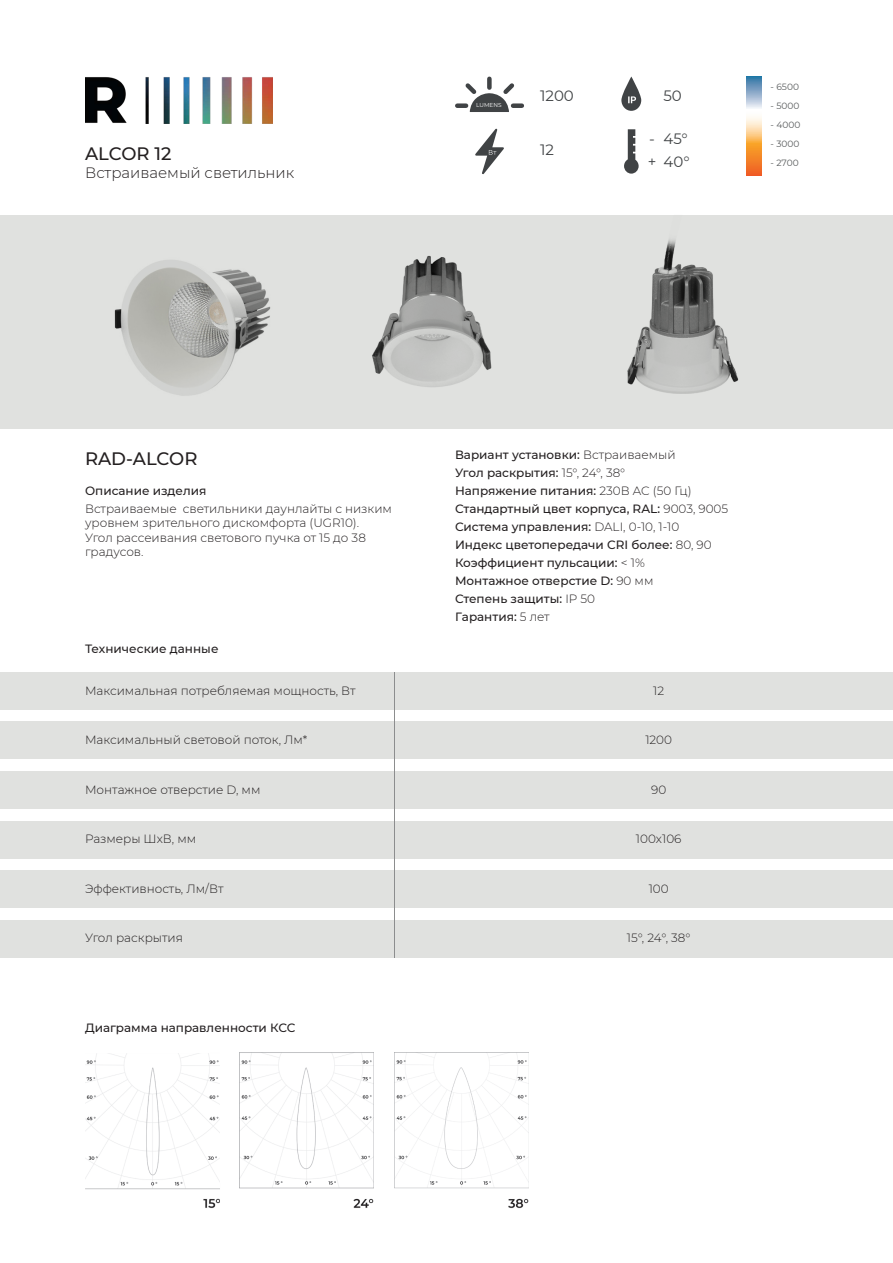
<style>
.page{position:relative;width:893px;height:1263px;background:#fff}
.page>*{position:absolute;margin:0;border:0;box-sizing:border-box;transform-origin:0 0}
.t1{font:500 18px "Montserrat";color:#231f20}
.t2{font:300 15px "Montserrat";color:#231f20}
.t3{font:15px/22.5px "Montserrat";color:#404345}
.t4{font:500 12px/18px "Montserrat";color:#231f20}
.t5{font:300 12px/14.4px "Montserrat";color:#231f20}
.t6{font:9px "Montserrat";color:#585b5c}
.t7{font:5.7px "Montserrat";color:#fff}
.s1{font-weight:300}
</style>
<div class="page">
<img style="left:85px;top:77px;width:188px;height:46px">
<div style="left:0;top:722px;width:893px;height:37px;background:#e0e1df"></div>
<div style="left:0;top:672px;width:893px;height:37px;background:#e0e1df"></div>
<div style="left:0;top:771px;width:893px;height:38px;background:#e0e1df"></div>
<div style="left:0;top:821px;width:893px;height:37px;background:#e0e1df"></div>
<div style="left:0;top:871px;width:893px;height:37px;background:#e0e1df"></div>
<div style="left:0;top:920px;width:893px;height:38px;background:#e0e1df"></div>
<div style="left:0;top:214px;width:893px;height:214px;background:#e0e1df"></div>
<hr style="left:394px;top:672px;width:1px;height:286px;background:#8c8d8e">
<img style="left:85px;top:1053px;width:135px;height:155px">
<img style="left:240px;top:1053px;width:134px;height:155px">
<img style="left:394px;top:1053px;width:134px;height:156px">
<svg style="left:455px;top:76px;width:69px;height:36px"></svg>
<svg style="left:475px;top:129px;width:29px;height:45px"></svg>
<svg style="left:621px;top:77px;width:20px;height:34px"></svg>
<svg style="left:624px;top:129px;width:15px;height:45px"></svg>
<svg style="left:746px;top:77px;width:15px;height:98px"></svg>
<img style="left:85px;top:260px;width:214px;height:169px">
<img style="left:325px;top:214px;width:214px;height:173px">
<img style="left:576px;top:239px;width:214px;height:190px">
<h1 class="t1" style="left:85px;top:146px;width:88px">ALCOR 12</h1>
<p class="t2" style="left:85px;top:162px;width:211px">Встраиваемый светильник</p>
<p class="t7" style="left:476px;top:102px;width:27px">LUMENS</p>
<p class="t3" style="left:540px;top:84px;width:35px">1200</p>
<p class="t3" style="left:540px;top:139px;width:15px">12</p>
<p class="t3" style="left:648px;top:128px;width:10px">- +</p>
<p class="t3" style="left:663px;top:84px;width:20px">50</p>
<p class="t3" style="left:663px;top:128px;width:28px">45°<br>40°</p>
<p class="t6" style="left:771px;top:81px;width:30px">- 6500</p>
<p class="t6" style="left:771px;top:101px;width:30px">- 5000</p>
<p class="t6" style="left:771px;top:120px;width:31px">- 4000</p>
<p class="t6" style="left:771px;top:139px;width:30px">- 3000</p>
<p class="t6" style="left:771px;top:158px;width:30px">- 2700</p>
<h1 class="t1" style="left:85px;top:451px;width:114px">RAD-ALCOR</h1>
<p class="t4" style="left:85px;top:481px;width:123px">Описание изделия</p>
<p class="t5" style="left:85px;top:501px;width:308px">Встраиваемые светильники даунлайты с низким уровнем зрительного дискомфорта (UGR10).<br>Угол рассеивания светового пучка от 15 до 38 градусов.</p>
<p class="t4" style="left:85px;top:639px;width:135px">Технические данные</p>
<p class="t5" style="left:85px;top:683px;width:272px">Максимальная потребляемая мощность, Вт</p>
<p class="t5" style="left:85px;top:732px;width:224px">Максимальный световой поток, Лм*</p>
<p class="t5" style="left:85px;top:782px;width:177px">Монтажное отверстие D, мм</p>
<p class="t5" style="left:85px;top:831px;width:113px">Размеры ШхВ, мм</p>
<p class="t5" style="left:85px;top:881px;width:140px">Эффективность, Лм/Вт</p>
<p class="t5" style="left:85px;top:930px;width:99px">Угол раскрытия</p>
<p class="t4" style="left:85px;top:1018px;width:212px">Диаграмма направленности КСС</p>
<p class="t4" style="left:455px;top:445px;width:275px">Вариант установки: <span class="s1">Встраиваемый<br></span>Угол раскрытия: <span class="s1">15°, 24°, 38°<br></span>Напряжение питания: <span class="s1">230В AC (50 Гц)<br></span>Стандартный цвет корпуса, RAL: <span class="s1">9003, 9005<br></span>Система управления: <span class="s1">DALI, 0-10, 1-10<br></span>Индекс цветопередачи CRI более: <span class="s1">80, 90<br></span>Коэффициент пульсации: <span class="s1">&lt; 1%<br></span>Монтажное отверстие D: <span class="s1">90 мм<br></span>Степень защиты: <span class="s1">IP 50<br></span>Гарантия: <span class="s1">5 лет</span></p>
<p class="t5" style="left:653px;top:683px;width:12px">12</p>
<p class="t5" style="left:645px;top:732px;width:28px">1200</p>
<p class="t5" style="left:651px;top:782px;width:17px">90</p>
<p class="t5" style="left:636px;top:831px;width:47px">100х106</p>
<p class="t5" style="left:649px;top:881px;width:22px">100</p>
<p class="t5" style="left:627px;top:930px;width:65px">15°, 24°, 38°</p>
</div>
